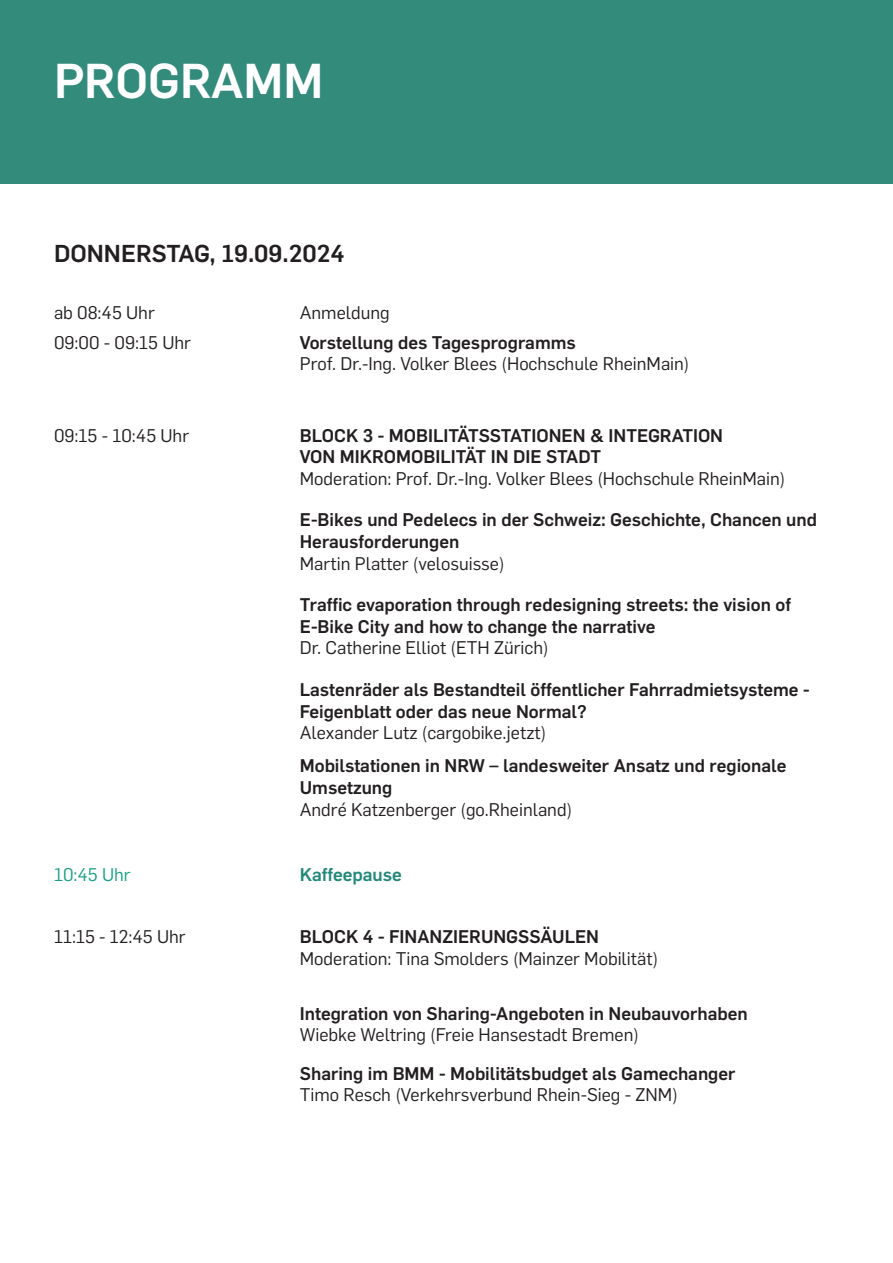
<style>
.page{position:relative;width:893px;height:1263px;background:#fff}
.page>*{position:absolute;margin:0;border:0;box-sizing:border-box;transform-origin:0 0}
.t1{font:500 48px "Flama";color:#fff}
.Absatzformat_1{font:500 24px "Flama";color:#231f20}
.Absatzformat_1-2{font:500 18px/21.6px "Flama";color:#231f20}
.Absatzformat_1-3{font:18px "Flama";color:#231f20}
.Absatzformat_1-4{font:500 18px "Flama";color:#228879}
.Absatzformat_1-5{font:18px "Flama";color:#1a9f88}
</style>
<div class="page">
<div style="left:0;top:0;width:893px;height:183px;background:#338b7c"></div>
<p class="t1" style="left:54px;top:46px;width:271px">PROGRAMM</p>
<p class="Absatzformat_1" style="left:54px;top:236px;width:292px">DONNERSTAG, 19.09.2024</p>
<p class="Absatzformat_1-3" style="left:54px;top:300px;width:102px">ab 08:45 Uhr</p>
<p class="Absatzformat_1-3" style="left:300px;top:300px;width:92px">Anmeldung</p>
<p class="Absatzformat_1-3" style="left:54px;top:330px;width:138px">09:00 - 09:15 Uhr</p>
<p class="Absatzformat_1-2" style="left:300px;top:330px;width:278px">Vorstellung des Tagesprogramms</p>
<p class="Absatzformat_1-3" style="left:300px;top:352px;width:391px">Prof. Dr.-Ing. Volker Blees (Hochschule RheinMain)</p>
<p class="Absatzformat_1-3" style="left:54px;top:423px;width:137px">09:15 - 10:45 Uhr</p>
<p class="Absatzformat_1-2" style="left:300px;top:423px;width:425px">BLOCK 3 - MOBILITÄTSSTATIONEN &amp; INTEGRATION</p>
<p class="Absatzformat_1-2" style="left:300px;top:445px;width:303px">VON MIKROMOBILITÄT IN DIE STADT</p>
<p class="Absatzformat_1-3" style="left:300px;top:466px;width:487px">Moderation: Prof. Dr.-Ing. Volker Blees (Hochschule RheinMain)</p>
<p class="Absatzformat_1-2" style="left:300px;top:508px;width:519px">E-Bikes und Pedelecs in der Schweiz: Geschichte, Chancen und<br>Herausforderungen</p>
<p class="Absatzformat_1-3" style="left:300px;top:551px;width:206px">Martin Platter (velosuisse)</p>
<p class="Absatzformat_1-2" style="left:300px;top:593px;width:493px">Traffic evaporation through redesigning streets: the vision of</p>
<p class="Absatzformat_1-2" style="left:300px;top:614px;width:357px">E-Bike City and how to change the narrative</p>
<p class="Absatzformat_1-3" style="left:300px;top:636px;width:250px">Dr. Catherine Elliot (ETH Zürich)</p>
<p class="Absatzformat_1-2" style="left:300px;top:677px;width:511px">Lastenräder als Bestandteil öffentlicher Fahrradmietsysteme -<br>Feigenblatt oder das neue Normal?</p>
<p class="Absatzformat_1-3" style="left:300px;top:720px;width:248px">Alexander Lutz (cargobike.jetzt)</p>
<p class="Absatzformat_1-2" style="left:300px;top:754px;width:488px">Mobilstationen in NRW – landesweiter Ansatz und regionale</p>
<p class="Absatzformat_1-2" style="left:300px;top:775px;width:94px">Umsetzung</p>
<p class="Absatzformat_1-3" style="left:300px;top:797px;width:274px">André Katzenberger (go.Rheinland)</p>
<p class="Absatzformat_1-5" style="left:54px;top:862px;width:78px">10:45 Uhr</p>
<p class="Absatzformat_1-4" style="left:300px;top:861px;width:104px">Kaffeepause</p>
<p class="Absatzformat_1-3" style="left:54px;top:924px;width:133px">11:15 - 12:45 Uhr</p>
<p class="Absatzformat_1-2" style="left:300px;top:924px;width:301px">BLOCK 4 - FINANZIERUNGSSÄULEN</p>
<p class="Absatzformat_1-3" style="left:300px;top:946px;width:360px">Moderation: Tina Smolders (Mainzer Mobilität)</p>
<p class="Absatzformat_1-2" style="left:300px;top:1001px;width:449px">Integration von Sharing-Angeboten in Neubauvorhaben</p>
<p class="Absatzformat_1-3" style="left:300px;top:1022px;width:341px">Wiebke Weltring (Freie Hansestadt Bremen)</p>
<p class="Absatzformat_1-2" style="left:300px;top:1061px;width:437px">Sharing im BMM - Mobilitätsbudget als Gamechanger</p>
<p class="Absatzformat_1-3" style="left:300px;top:1082px;width:380px">Timo Resch (Verkehrsverbund Rhein-Sieg - ZNM)</p>
</div>
